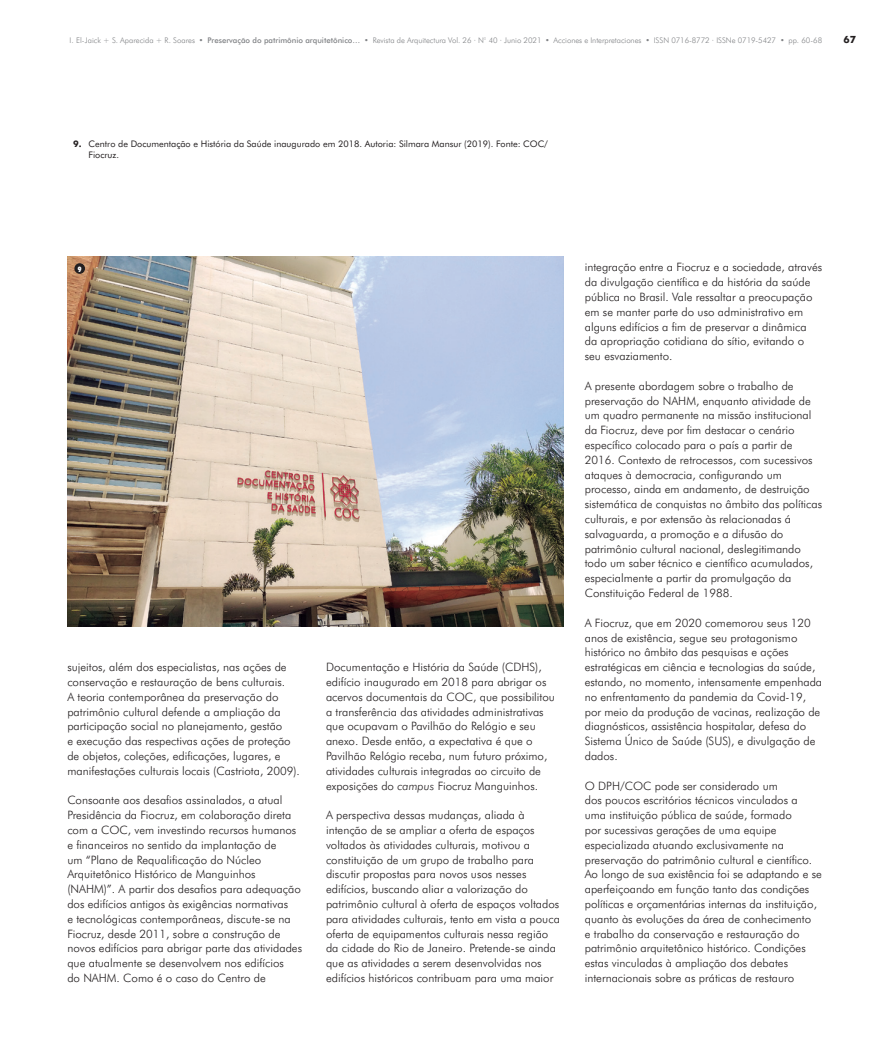
<style>
.page{position:relative;width:886px;height:1046px;background:#fff}
.page>*{position:absolute;margin:0;border:0;box-sizing:border-box;transform-origin:0 0}
.t1{font:300 11.5px/14.8px "Futura BT";color:#231f20}
.t2{font:700 10px "Futura BT";color:#231f20}
.t3{font:9px/10.9px "Futura BT";color:#231f20}
.t4{font:300 7.75px "Futura BT";letter-spacing:-.005em;color:#808285}
.t5{font:900 condensed 7.5px "Futura BT";color:#fff}
.s1{font-weight:500}
.s2{font-weight:700}
.s3{font-style:italic}
</style>
<div class="page">
<img style="left:67px;top:256px;width:496px;height:370px">
<div style="left:74px;top:263px;width:11px;height:11px;background:#231f20;border-radius:50%"></div>
<p class="t4" style="left:70px;top:36px;width:754px">I. El-Jaick + S. Aparecida + R. Soares • <span class="s1">Preservação do patrimônio arquitetônico…</span> • Revista de Arquitectura Vol. 26 · N° 40 · Junio 2021 • Acciones e Interpretaciones • ISSN 0716-8772 · ISSNe 0719-5427 • pp. 60-68</p>
<p class="t2" style="left:843px;top:34px;width:14px">67</p>
<p class="t3" style="left:89px;top:138px;width:461px;text-indent:-16px"><span class="s2">9.</span> Centro de Documentação e História da Saúde inaugurado em 2018. Autoria: Silmara Mansur (2019). Fonte: COC/<br>Fiocruz.</p>
<p class="t5" style="left:78px;top:264px;width:5px">9</p>
<p class="t1" style="left:67px;top:659px;width:234px">sujeitos, além dos especialistas, nas ações de conservação e restauração de bens culturais.<br>A teoria contemporânea da preservação do patrimônio cultural defende a ampliação da participação social no planejamento, gestão<br>e execução das respectivas ações de proteção de objetos, coleções, edificações, lugares, e manifestações culturais locais (Castriota, 2009).</p>
<p class="t1" style="left:67px;top:792px;width:236px">Consoante aos desafios assinalados, a atual Presidência da Fiocruz, em colaboração direta com a COC, vem investindo recursos humanos e financeiros no sentido da implantação de<br>um “Plano de Requalificação do Núcleo Arquitetônico Histórico de Manguinhos (NAHM)”. A partir dos desafios para adequação dos edifícios antigos às exigências normativas<br>e tecnológicas contemporâneas, discute-se na Fiocruz, desde 2011, sobre a construção de novos edifícios para abrigar parte das atividades que atualmente se desenvolvem nos edifícios<br>do NAHM. Como é o caso do Centro de</p>
<p class="t1" style="left:326px;top:659px;width:230px">Documentação e História da Saúde (CDHS), edifício inaugurado em 2018 para abrigar os acervos documentais da COC, que possibilitou a transferência das atividades administrativas que ocupavam o Pavilhão do Relógio e seu anexo. Desde então, a expectativa é que o Pavilhão Relógio receba, num futuro próximo, atividades culturais integradas ao circuito de exposições do <span class="s3">campus</span> Fiocruz Manguinhos.</p>
<p class="t1" style="left:326px;top:807px;width:235px">A perspectiva dessas mudanças, aliada à intenção de se ampliar a oferta de espaços voltados às atividades culturais, motivou a constituição de um grupo de trabalho para discutir propostas para novos usos nesses edifícios, buscando aliar a valorização do patrimônio cultural à oferta de espaços voltados para atividades culturais, tento em vista a pouca oferta de equipamentos culturais nessa região da cidade do Rio de Janeiro. Pretende-se ainda que as atividades a serem desenvolvidas nos edifícios históricos contribuam para uma maior</p>
<p class="t1" style="left:585px;top:260px;width:239px">integração entre a Fiocruz e a sociedade, através da divulgação científica e da história da saúde pública no Brasil. Vale ressaltar a preocupação em se manter parte do uso administrativo em alguns edifícios a fim de preservar a dinâmica<br>da apropriação cotidiana do sítio, evitando o seu esvaziamento.</p>
<p class="t1" style="left:585px;top:378px;width:239px">A presente abordagem sobre o trabalho de preservação do NAHM, enquanto atividade de um quadro permanente na missão institucional da Fiocruz, deve por fim destacar o cenário específico colocado para o país a partir de 2016. Contexto de retrocessos, com sucessivos ataques à democracia, configurando um processo, ainda em andamento, de destruição sistemática de conquistas no âmbito das políticas culturais, e por extensão às relacionadas á salvaguarda, a promoção e a difusão do patrimônio cultural nacional, deslegitimando todo um saber técnico e científico acumulados, especialmente a partir da promulgação da Constituição Federal de 1988.</p>
<p class="t1" style="left:585px;top:615px;width:239px">A Fiocruz, que em 2020 comemorou seus 120 anos de existência, segue seu protagonismo histórico no âmbito das pesquisas e ações estratégicas em ciência e tecnologias da saúde, estando, no momento, intensamente empenhada no enfrentamento da pandemia da Covid-19, por meio da produção de vacinas, realização de diagnósticos, assistência hospitalar, defesa do Sistema Único de Saúde (SUS), e divulgação de dados.</p>
<p class="t1" style="left:585px;top:777px;width:239px">O DPH/COC pode ser considerado um<br>dos poucos escritórios técnicos vinculados a uma instituição pública de saúde, formado<br>por sucessivas gerações de uma equipe especializada atuando exclusivamente na preservação do patrimônio cultural e científico.<br>Ao longo de sua existência foi se adaptando e se aperfeiçoando em função tanto das condições políticas e orçamentárias internas da instituição, quanto às evoluções da área de conhecimento<br>e trabalho da conservação e restauração do patrimônio arquitetônico histórico. Condições estas vinculadas à ampliação dos debates internacionais sobre as práticas de restauro</p>
</div>
